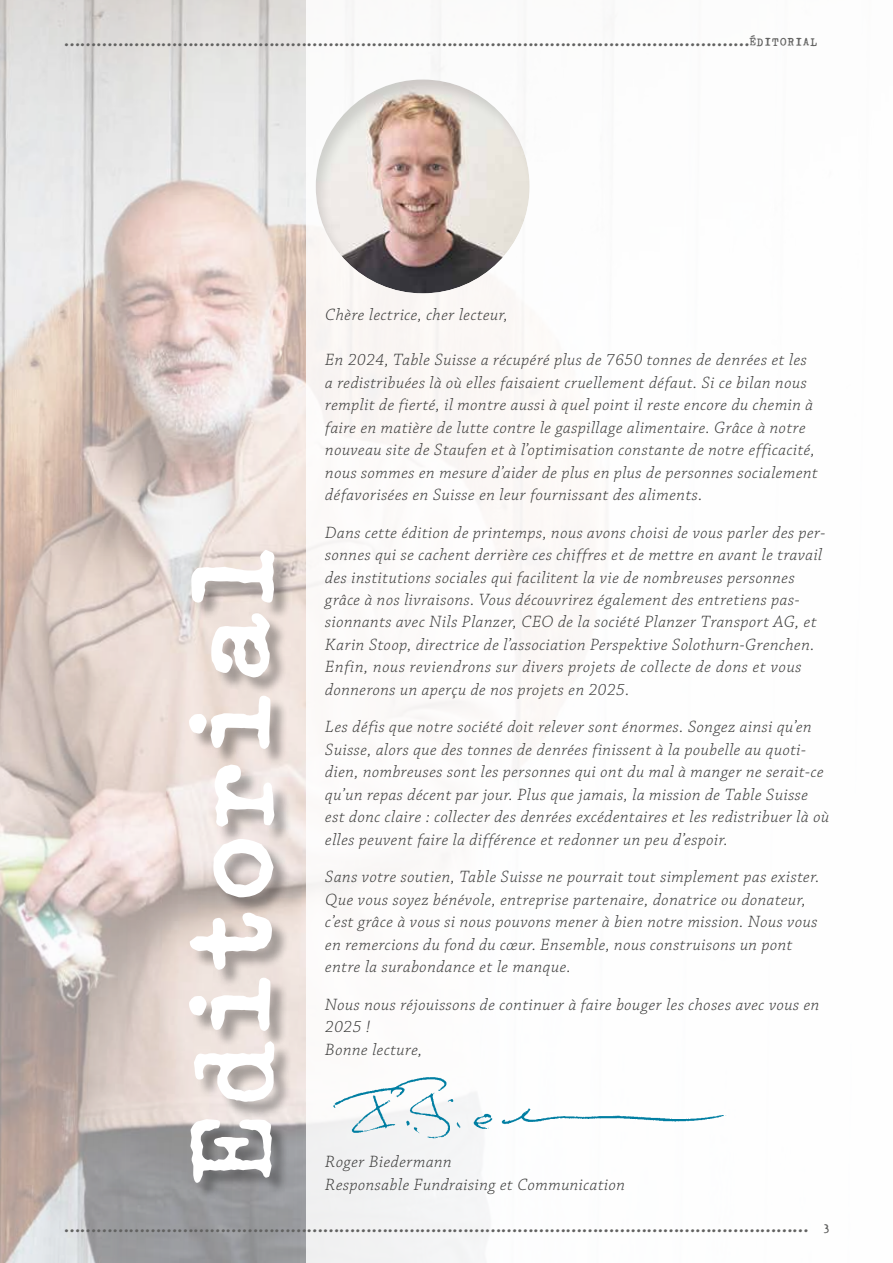
<style>
.page{position:relative;width:893px;height:1263px;background:#fff}
.page>*{position:absolute;margin:0;border:0;box-sizing:border-box;transform-origin:0 0}
.t1{font:172.35px "Linotype Typo American";color:#fff}
.t2{font:italic 300 17.25px/22.5px "Chaparral Pro";letter-spacing:.03em;color:#3a3a39}
.t3{font:16.5px "Linotype Typo American";color:#626261}
</style>
<div class="page">
<svg style="left:0;top:0;width:306px;height:1263px;background:#d7cdc8"></svg>
<div style="left:191px;top:553px;width:102px;height:647px;background:#000;opacity:.31"></div>
<div style="left:315px;top:77px;width:217px;height:218px;background:#000;opacity:.13"></div>
<img style="left:324px;top:1077px;width:402px;height:68px">
<p class="t3" style="left:64px;top:34px;width:755px">………………………………………………………………………………………………………….……ÉDITORIAL</p>
<p class="t2" style="left:325px;top:304px;width:184px">Chère lectrice, cher lecteur,</p>
<p class="t2" style="left:325px;top:349px;width:494px">En 2024, Table Suisse a récupéré plus de 7650 tonnes de denrées et les a redistribuées là où elles faisaient cruellement défaut. Si ce bilan nous remplit de fierté, il montre aussi à quel point il reste encore du chemin à faire en matière de lutte contre le gaspillage alimentaire. Grâce à notre nouveau site de Staufen et à l’optimisation constante de notre efficacité, nous sommes en mesure d’aider de plus en plus de personnes socialement défavorisées en Suisse en leur fournissant des aliments.</p>
<p class="t2" style="left:325px;top:522px;width:502px">Dans cette édition de printemps, nous avons choisi de vous parler des per&shy;sonnes qui se cachent derrière ces chiffres et de mettre en avant le travail des institutions sociales qui facilitent la vie de nombreuses personnes grâce à nos livraisons. Vous découvrirez également des entretiens pas&shy;sionnants avec Nils Planzer, CEO de la société Planzer Transport AG, et Karin Stoop, directrice de l’association Perspektive Solothurn-Grenchen.<br>Enfin, nous reviendrons sur divers projets de collecte de dons et vous donnerons un aperçu de nos projets en 2025.</p>
<p class="t2" style="left:325px;top:716px;width:505px">Les défis que notre société doit relever sont énormes. Songez ainsi qu’en Suisse, alors que des tonnes de denrées finissent à la poubelle au quoti&shy;dien, nombreuses sont les personnes qui ont du mal à manger ne serait-ce qu’un repas décent par jour. Plus que jamais, la mission de Table Suisse est donc claire : collecter des denrées excédentaires et les redistribuer là où elles peuvent faire la différence et redonner un peu d’espoir.</p>
<p class="t2" style="left:325px;top:866px;width:496px">Sans votre soutien, Table Suisse ne pourrait tout simplement pas exister.<br>Que vous soyez bénévole, entreprise partenaire, donatrice ou donateur, c’est grâce à vous si nous pouvons mener à bien notre mission. Nous vous en remercions du fond du cœur. Ensemble, nous construisons un pont entre la surabondance et le manque.</p>
<p class="t2" style="left:325px;top:994px;width:496px">Nous nous réjouissons de continuer à faire bouger les choses avec vous en<br>2025 !<br>Bonne lecture,</p>
<h1 class="t1" style="left:151px;top:1193px;width:650px;rotate:-90deg">Editorial</h1>
<p class="t2" style="left:325px;top:1151px;width:301px">Roger Biedermann<br>Responsable Fundraising et Communication</p>
<p class="t3" style="left:64px;top:1220px;width:767px">………………………………………………………………………………………………………………………… 3</p>
</div>
